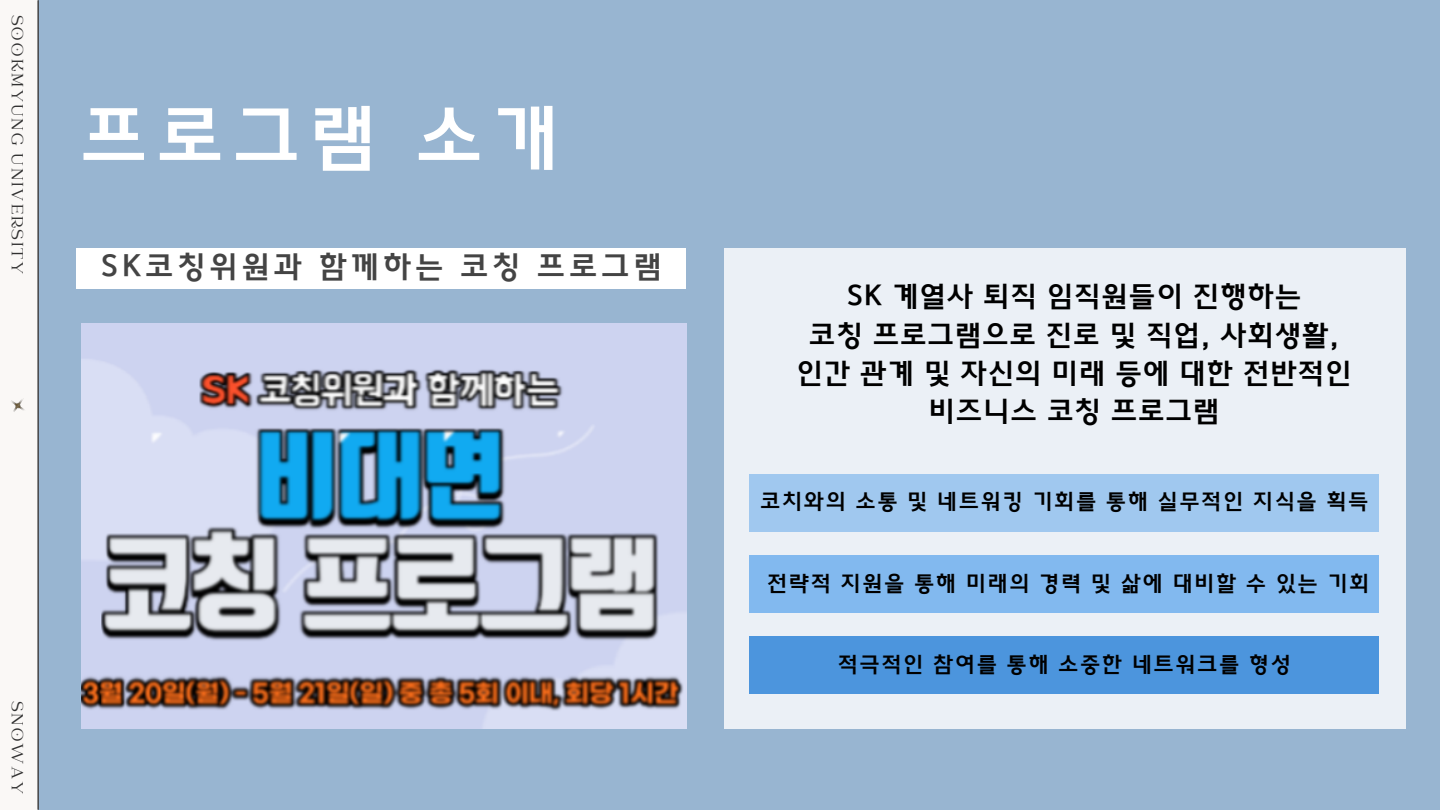
<style>
.page{position:relative;width:1440px;height:810px;background:#98b5d1}
.page>*{position:absolute;margin:0;border:0;box-sizing:border-box;transform-origin:0 0}
.t1{font:70px "OT Didim Gothic B";letter-spacing:.15em;color:#fff}
.t2{font:29.5px "OT Didim Gothic B";letter-spacing:.15em;color:#444}
.t3{font:27.6px "OT Didim Gothic B";letter-spacing:.05em;color:#000}
.t4{font:21px "OT Didim Gothic B";letter-spacing:.1em;color:#000}
.t5{font:18px "Catchy Mager";letter-spacing:.1em;color:#303030}
</style>
<div class="page">
<div style="left:0;top:0;width:37px;height:810px;background:#faf8f6"></div>
<hr style="left:37px;top:1px;width:2px;height:808px;background:#444">
<img style="left:11px;top:398px;width:14px;height:14px">
<div style="left:724px;top:248px;width:682px;height:481px;background:#ebf0f6"></div>
<div style="left:750px;top:474px;width:629px;height:57px;background:#a0c8ef"></div>
<div style="left:750px;top:555px;width:629px;height:57px;background:#82b9ef"></div>
<img style="left:81px;top:323px;width:605px;height:406px">
<div style="left:77px;top:248px;width:609px;height:40px;background:#fff"></div>
<div style="left:750px;top:636px;width:629px;height:57px;background:#4c95dd"></div>
<p class="t5" style="left:26px;top:15px;width:261px;rotate:90deg">SOOKMYUNG UNIVERSITY</p>
<p class="t1" style="left:81px;top:104px;width:479px">프로그램 소개</p>
<p class="t2" style="left:101px;top:252px;width:562px">SK코칭위원과 함께하는 코칭 프로그램</p>
<p class="t5" style="left:26px;top:701px;width:96px;rotate:90deg">SNOWAY</p>
<p class="t3" style="left:847px;top:283px;width:456px">SK 계열사 퇴직 임직원들이 진행하는</p>
<p class="t3" style="left:809px;top:322px;width:531px">코칭 프로그램으로 진로 및 직업, 사회생활,</p>
<p class="t3" style="left:797px;top:360px;width:556px">인간 관계 및 자신의 미래 등에 대한 전반적인</p>
<p class="t3" style="left:929px;top:398px;width:292px">비즈니스 코칭 프로그램</p>
<p class="t4" style="left:761px;top:492px;width:609px">코치와의 소통 및 네트워킹 기회를 통해 실무적인 지식을 획득</p>
<p class="t4" style="left:767px;top:573px;width:603px">전략적 지원을 통해 미래의 경력 및 삶에 대비할 수 있는 기회</p>
<p class="t4" style="left:838px;top:654px;width:454px">적극적인 참여를 통해 소중한 네트워크를 형성</p>
</div>
